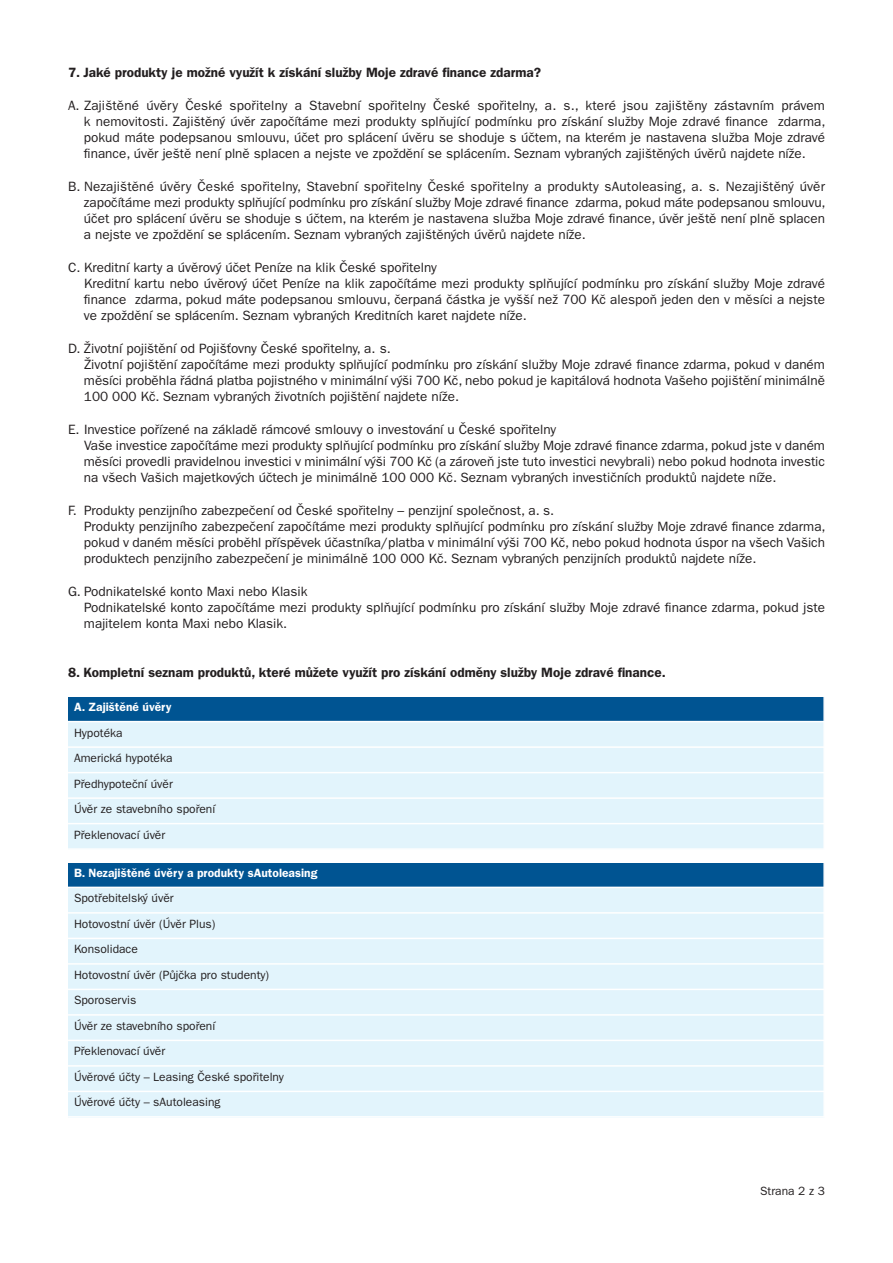
<style>
.page{position:relative;width:893px;height:1263px;background:#fff}
.page>*{position:absolute;margin:0;border:0;box-sizing:border-box;transform-origin:0 0}
.t1{font:13.5px/16.2px "ITC Franklin Gothic Std";color:#231f20}
.t2{font:600 13.5px "ITC Franklin Gothic Std";color:#231f20}
.t3{font:12px/25.5px "ITC Franklin Gothic Std";color:#231f20}
.t4{font:600 12px "ITC Franklin Gothic Std";color:#fff}
</style>
<div class="page">
<div style="left:68px;top:697px;width:757px;height:25px;background:#005492"></div>
<div style="left:68px;top:722px;width:757px;height:25px;background:#e2f4fc"></div>
<div style="left:68px;top:747px;width:757px;height:26px;background:#e2f4fc"></div>
<div style="left:68px;top:773px;width:757px;height:25px;background:#e2f4fc"></div>
<div style="left:68px;top:798px;width:757px;height:26px;background:#e2f4fc"></div>
<div style="left:68px;top:824px;width:757px;height:26px;background:#e2f4fc"></div>
<hr style="left:823px;top:697px;width:2px;height:153px;background:#fff">
<hr style="left:68px;top:721px;width:757px;height:1px;background:#fff">
<hr style="left:68px;top:746px;width:757px;height:2px;background:#fff">
<hr style="left:68px;top:772px;width:757px;height:1px;background:#fff">
<hr style="left:68px;top:797px;width:757px;height:2px;background:#fff">
<hr style="left:68px;top:823px;width:757px;height:1px;background:#fff">
<hr style="left:68px;top:848px;width:757px;height:2px;background:#fff">
<div style="left:68px;top:863px;width:757px;height:24px;background:#005492"></div>
<div style="left:68px;top:887px;width:757px;height:26px;background:#e2f4fc"></div>
<div style="left:68px;top:913px;width:757px;height:25px;background:#e2f4fc"></div>
<div style="left:68px;top:938px;width:757px;height:26px;background:#e2f4fc"></div>
<div style="left:68px;top:964px;width:757px;height:25px;background:#e2f4fc"></div>
<div style="left:68px;top:989px;width:757px;height:26px;background:#e2f4fc"></div>
<div style="left:68px;top:1015px;width:757px;height:25px;background:#e2f4fc"></div>
<div style="left:68px;top:1040px;width:757px;height:26px;background:#e2f4fc"></div>
<div style="left:68px;top:1066px;width:757px;height:25px;background:#e2f4fc"></div>
<div style="left:68px;top:1091px;width:757px;height:27px;background:#e2f4fc"></div>
<hr style="left:823px;top:863px;width:2px;height:255px;background:#fff">
<hr style="left:68px;top:887px;width:757px;height:1px;background:#fff">
<hr style="left:68px;top:912px;width:757px;height:2px;background:#fff">
<hr style="left:68px;top:938px;width:757px;height:1px;background:#fff">
<hr style="left:68px;top:963px;width:757px;height:2px;background:#fff">
<hr style="left:68px;top:989px;width:757px;height:1px;background:#fff">
<hr style="left:68px;top:1014px;width:757px;height:2px;background:#fff">
<hr style="left:68px;top:1040px;width:757px;height:1px;background:#fff">
<hr style="left:68px;top:1065px;width:757px;height:2px;background:#fff">
<hr style="left:68px;top:1091px;width:757px;height:1px;background:#fff">
<hr style="left:68px;top:1116px;width:757px;height:2px;background:#fff">
<p class="t2" style="left:68px;top:68px;width:475px">7. Jaké produkty je možné využít k získání služby Moje zdravé finance zdarma?</p>
<p class="t1" style="left:84px;top:98px;width:743px;text-align:justify;text-indent:-16px">A. Zajištěné úvěry České spořitelny a Stavební spořitelny České spořitelny, a. s., které jsou zajištěny zástavním právem k nemovitosti. Zajištěný úvěr započítáme mezi produkty splňující podmínku pro získání služby Moje zdravé finance zdarma, pokud máte podepsanou smlouvu, účet pro splácení úvěru se shoduje s účtem, na kterém je nastavena služba Moje zdravé finance, úvěr ještě není plně splacen a nejste ve zpoždění se splácením. Seznam vybraných zajištěných úvěrů najdete níže.</p>
<p class="t1" style="left:84px;top:179px;width:743px;text-align:justify;text-indent:-16px">B. Nezajištěné úvěry České spořitelny, Stavební spořitelny České spořitelny a produkty sAutoleasing, a. s. Nezajištěný úvěr započítáme mezi produkty splňující podmínku pro získání služby Moje zdravé finance zdarma, pokud máte podepsanou smlouvu, účet pro splácení úvěru se shoduje s účtem, na kterém je nastavena služba Moje zdravé finance, úvěr ještě není plně splacen a nejste ve zpoždění se splácením. Seznam vybraných zajištěných úvěrů najdete níže.</p>
<p class="t1" style="left:84px;top:260px;width:742px;text-indent:-16px">C. Kreditní karty a úvěrový účet Peníze na klik České spořitelny<br>Kreditní kartu nebo úvěrový účet Peníze na klik započítáme mezi produkty splňující podmínku pro získání služby Moje zdravé finance zdarma, pokud máte podepsanou smlouvu, čerpaná částka je vyšší než 700 Kč alespoň jeden den v měsíci a nejste ve zpoždění se splácením. Seznam vybraných Kreditních karet najdete níže.</p>
<p class="t1" style="left:84px;top:341px;width:742px;text-indent:-16px">D. Životní pojištění od Pojišťovny České spořitelny, a. s.<br>Životní pojištění započítáme mezi produkty splňující podmínku pro získání služby Moje zdravé finance zdarma, pokud v daném měsíci proběhla řádná platba pojistného v minimální výši 700 Kč, nebo pokud je kapitálová hodnota Vašeho pojištění minimálně 100 000 Kč. Seznam vybraných životních pojištění najdete níže.</p>
<p class="t1" style="left:84px;top:422px;width:742px;text-indent:-16px">E. Investice pořízené na základě rámcové smlouvy o investování u České spořitelny<br>Vaše investice započítáme mezi produkty splňující podmínku pro získání služby Moje zdravé finance zdarma, pokud jste v daném měsíci provedli pravidelnou investici v minimální výši 700 Kč (a zároveň jste tuto investici nevybrali) nebo pokud hodnota investic na všech Vašich majetkových účtech je minimálně 100 000 Kč. Seznam vybraných investičních produktů najdete níže.</p>
<p class="t1" style="left:84px;top:503px;width:743px;text-indent:-16px">F. Produkty penzijního zabezpečení od České spořitelny – penzijní společnost, a. s.<br>Produkty penzijního zabezpečení započítáme mezi produkty splňující podmínku pro získání služby Moje zdravé finance zdarma, pokud v daném měsíci proběhl příspěvek účastníka/platba v minimální výši 700 Kč, nebo pokud hodnota úspor na všech Vašich produktech penzijního zabezpečení je minimálně 100 000 Kč. Seznam vybraných penzijních produktů najdete níže.</p>
<p class="t1" style="left:84px;top:584px;width:742px;text-indent:-16px">G. Podnikatelské konto Maxi nebo Klasik<br>Podnikatelské konto započítáme mezi produkty splňující podmínku pro získání služby Moje zdravé finance zdarma, pokud jste majitelem konta Maxi nebo Klasik.</p>
<p class="t2" style="left:68px;top:667px;width:599px">8. Kompletní seznam produktů, které můžete využít pro získání odměny služby Moje zdravé finance.</p>
<p class="t4" style="left:74px;top:703px;width:99px">A. Zajištěné úvěry</p>
<p class="t3" style="left:74px;top:721px;width:143px">Hypotéka<br>Americká hypotéka<br>Předhypoteční úvěr<br>Úvěr ze stavebního spoření<br>Překlenovací úvěr</p>
<p class="t4" style="left:74px;top:869px;width:245px">B. Nezajištěné úvěry a produkty sAutoleasing</p>
<p class="t3" style="left:74px;top:886px;width:211px">Spotřebitelský úvěr<br>Hotovostní úvěr (Úvěr Plus)<br>Konsolidace<br>Hotovostní úvěr (Půjčka pro studenty)<br>Sporoservis<br>Úvěr ze stavebního spoření<br>Překlenovací úvěr<br>Úvěrové účty – Leasing České spořitelny<br>Úvěrové účty – sAutoleasing</p>
<p class="t3" style="left:760px;top:1179px;width:66px">Strana 2 z 3</p>
</div>
